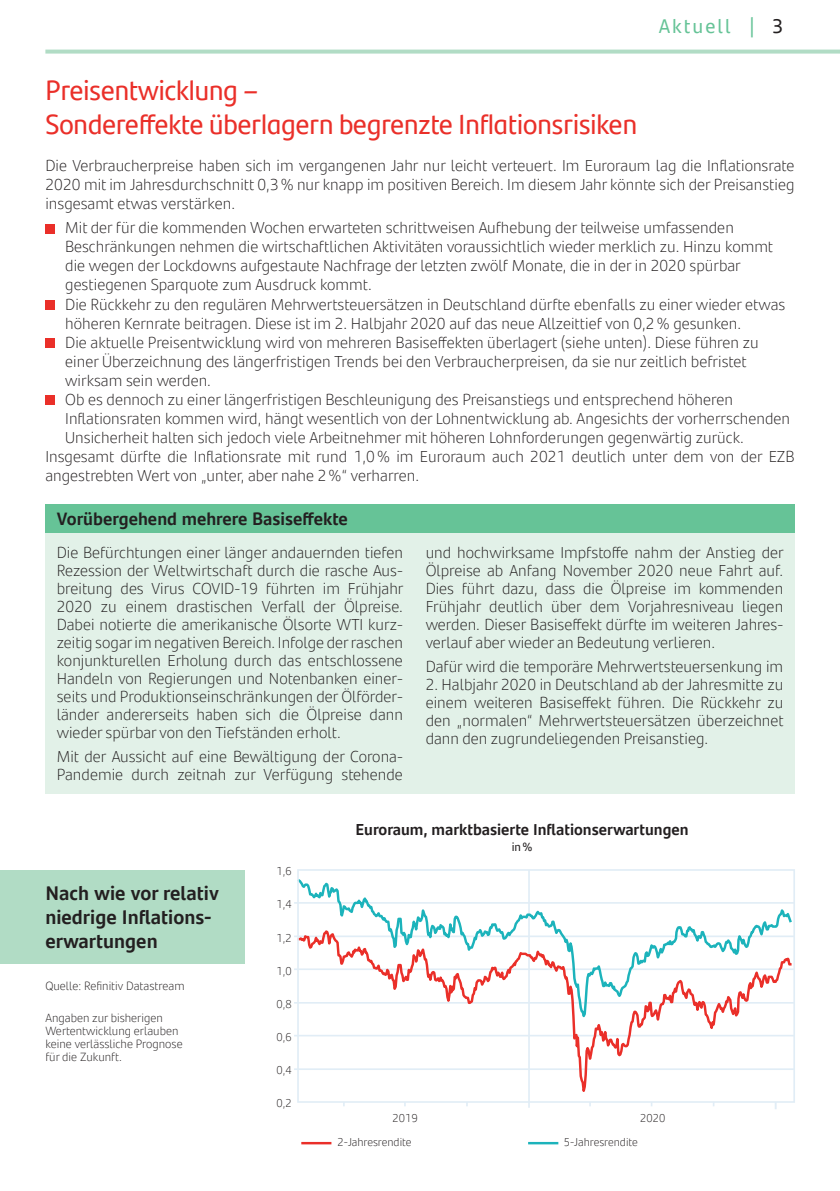
<style>
.page{position:relative;width:840px;height:1191px;background:#fff}
.page>*{position:absolute;margin:0;border:0;box-sizing:border-box;transform-origin:0 0}
.t1{font:28px/33.6px "Santander Headline";color:#ea2f29}
.t2{font:700 20px/24px "Santander Text";color:#231f20}
.t3{font:20px "Santander Text";letter-spacing:.1em;color:#66c397}
.t4{font:700 18px "Santander Text";color:#231f20}
.t5{font:300 16px/18px "Santander Text";color:#231f20;text-align:justify}
.t6{font:700 16px "Santander Text";color:#231f20}
.t7{font:300 12px/13px "Santander Text";color:#231f20}
.t8{font:12px "Santander Text";color:#231f20}
.t9{font:300 11.4px "Santander Text";color:#231f20}
.s1{color:#231f20}
</style>
<div class="page">
<svg style="left:45px;top:50px;width:794px;height:4px;background:#b9dfcb"></svg>
<div style="left:45px;top:533px;width:749px;height:261px;background:#e2f1e8"></div>
<div style="left:45px;top:505px;width:749px;height:28px;background:#66c397"></div>
<div style="left:45px;top:223px;width:10px;height:10px;background:#ea2f29"></div>
<div style="left:45px;top:299px;width:10px;height:10px;background:#ea2f29"></div>
<div style="left:45px;top:337px;width:10px;height:10px;background:#ea2f29"></div>
<div style="left:45px;top:394px;width:10px;height:10px;background:#ea2f29"></div>
<div style="left:0;top:870px;width:244px;height:94px;background:#b1dcc5"></div>
<hr style="left:528px;top:870px;width:1px;height:237px;background:#e1edf6">
<hr style="left:294px;top:902px;width:499px;height:1px;background:#e1edf6">
<hr style="left:294px;top:935px;width:499px;height:2px;background:#e1edf6">
<hr style="left:294px;top:968px;width:499px;height:2px;background:#e1edf6">
<hr style="left:294px;top:1002px;width:499px;height:1px;background:#e1edf6">
<hr style="left:294px;top:1034px;width:499px;height:2px;background:#e1edf6">
<hr style="left:294px;top:1068px;width:499px;height:2px;background:#e1edf6">
<hr style="left:302px;top:1142px;width:28px;height:2px;background:#ea2f29">
<hr style="left:529px;top:1142px;width:28px;height:2px;background:#1cb3bb">
<svg style="left:296px;top:1023px;width:496px;height:82px"></svg>
<svg style="left:296px;top:878px;width:495px;height:145px"></svg>
<div style="left:297px;top:869px;width:497px;height:233px;border:2px solid #e1edf6"></div>
<h1 class="t1" style="left:45px;top:72px;width:593px">Preisentwicklung –<br>Sondereffekte überlagern begrenzte Inflationsrisiken</h1>
<p class="t3" style="left:658px;top:11px;width:126px">Aktuell | <span class="s1">3</span></p>
<p class="t5" style="left:45px;top:155px;width:750px;line-height:19px">Die Verbraucherpreise haben sich im vergangenen Jahr nur leicht verteuert. Im Euroraum lag die Inflationsrate 2020 mit im Jahresdurchschnitt 0,3% nur knapp im positiven Bereich. Im diesem Jahr könnte sich der Preisanstieg insgesamt etwas verstärken.</p>
<p class="t5" style="left:65px;top:218px;width:669px">Mit der für die kommenden Wochen erwarteten schrittweisen Aufhebung der teilweise umfassenden</p>
<p class="t5" style="left:65px;top:237px;width:709px">Beschränkungen nehmen die wirtschaftlichen Aktivitäten voraussichtlich wieder merklich zu. Hinzu kommt</p>
<p class="t5" style="left:65px;top:256px;width:676px">die wegen der Lockdowns aufgestaute Nachfrage der letzten zwölf Monate, die in der in 2020 spürbar</p>
<p class="t5" style="left:65px;top:275px;width:308px">gestiegenen Sparquote zum Ausdruck kommt.</p>
<p class="t5" style="left:65px;top:294px;width:721px">Die Rückkehr zu den regulären Mehrwertsteuersätzen in Deutschland dürfte ebenfalls zu einer wieder etwas</p>
<p class="t5" style="left:65px;top:313px;width:677px">höheren Kernrate beitragen. Diese ist im 2. Halbjahr 2020 auf das neue Allzeittief von 0,2% gesunken.</p>
<p class="t5" style="left:65px;top:332px;width:694px">Die aktuelle Preisentwicklung wird von mehreren Basiseffekten überlagert (siehe unten). Diese führen zu</p>
<p class="t5" style="left:65px;top:351px;width:682px">einer Überzeichnung des längerfristigen Trends bei den Verbraucherpreisen, da sie nur zeitlich befristet</p>
<p class="t5" style="left:65px;top:370px;width:147px">wirksam sein werden.</p>
<p class="t5" style="left:65px;top:389px;width:669px">Ob es dennoch zu einer längerfristigen Beschleunigung des Preisanstiegs und entsprechend höheren</p>
<p class="t5" style="left:65px;top:408px;width:726px">Inflationsraten kommen wird, hängt wesentlich von der Lohnentwicklung ab. Angesichts der vorherrschenden</p>
<p class="t5" style="left:65px;top:427px;width:679px">Unsicherheit halten sich jedoch viele Arbeitnehmer mit höheren Lohnforderungen gegenwärtig zurück.</p>
<p class="t5" style="left:45px;top:446px;width:750px">Insgesamt dürfte die Inflationsrate mit rund 1,0% im Euroraum auch 2021 deutlich unter dem von der EZB</p>
<p class="t5" style="left:45px;top:465px;width:375px">angestrebten Wert von „unter, aber nahe 2%“ verharren.</p>
<p class="t4" style="left:57px;top:505px;width:292px">Vorübergehend mehrere Basiseffekte</p>
<p class="t5" style="left:57px;top:542px;width:348px">Die Befürchtungen einer länger andauernden tiefen Rezession der Weltwirtschaft durch die rasche Aus&shy;breitung des Virus COVID-19 führten im Frühjahr 2020 zu einem drastischen Verfall der Ölpreise.<br>Dabei notierte die amerikanische Ölsorte WTI kurz&shy;zeitig sogar im negativen Bereich. Infolge der raschen konjunkturellen Erholung durch das entschlossene Handeln von Regierungen und Notenbanken einer&shy;seits und Produktionseinschränkungen der Ölförder&shy;länder andererseits haben sich die Ölpreise dann wieder spürbar von den Tiefständen erholt.</p>
<p class="t5" style="left:57px;top:746px;width:347px">Mit der Aussicht auf eine Bewältigung der Corona-<br>Pandemie durch zeitnah zur Verfügung stehende</p>
<p class="t5" style="left:425px;top:542px;width:359px">und hochwirksame Impfstoffe nahm der Anstieg der Ölpreise ab Anfang November 2020 neue Fahrt auf.<br>Dies führt dazu, dass die Ölpreise im kommenden Frühjahr deutlich über dem Vorjahresniveau liegen werden. Dieser Basiseffekt dürfte im weiteren Jahres&shy;verlauf aber wieder an Bedeutung verlieren.</p>
<p class="t5" style="left:425px;top:656px;width:359px">Dafür wird die temporäre Mehrwertsteuersenkung im</p>
<p class="t5" style="left:425px;top:674px;width:359px">2. Halbjahr 2020 in Deutschland ab der Jahresmitte zu einem weiteren Basiseffekt führen. Die Rückkehr zu den „normalen“ Mehrwertsteuersätzen überzeichnet dann den zugrundeliegenden Preisanstieg.</p>
<p class="t2" style="left:45px;top:879px;width:175px">Nach wie vor relativ niedrige Inflations&shy;erwartungen</p>
<p class="t7" style="left:45px;top:979px;width:141px">Quelle: Refinitiv Datastream</p>
<p class="t7" style="left:45px;top:1010px;width:139px">Angaben zur bisherigen<br>Wertentwicklung erlauben keine verlässliche Prognose für die Zukunft.</p>
<p class="t9" style="left:276px;top:863px;width:17px">1,6</p>
<p class="t9" style="left:276px;top:895px;width:17px">1,4</p>
<p class="t9" style="left:276px;top:929px;width:17px">1,2</p>
<p class="t9" style="left:276px;top:962px;width:17px">1,0</p>
<p class="t9" style="left:276px;top:996px;width:17px">0,8</p>
<p class="t9" style="left:276px;top:1028px;width:17px">0,6</p>
<p class="t9" style="left:276px;top:1061px;width:17px">0,4</p>
<p class="t9" style="left:276px;top:1094px;width:17px">0,2</p>
<p class="t6" style="left:355px;top:816px;width:334px">Euroraum, marktbasierte Inflationserwartungen</p>
<p class="t8" style="left:511px;top:837px;width:22px">in%</p>
<p class="t9" style="left:392px;top:1109px;width:27px">2019</p>
<p class="t9" style="left:639px;top:1109px;width:27px">2020</p>
<p class="t9" style="left:337px;top:1133px;width:76px">2-Jahresrendite</p>
<p class="t9" style="left:563px;top:1133px;width:76px">5-Jahresrendite</p>
</div>
